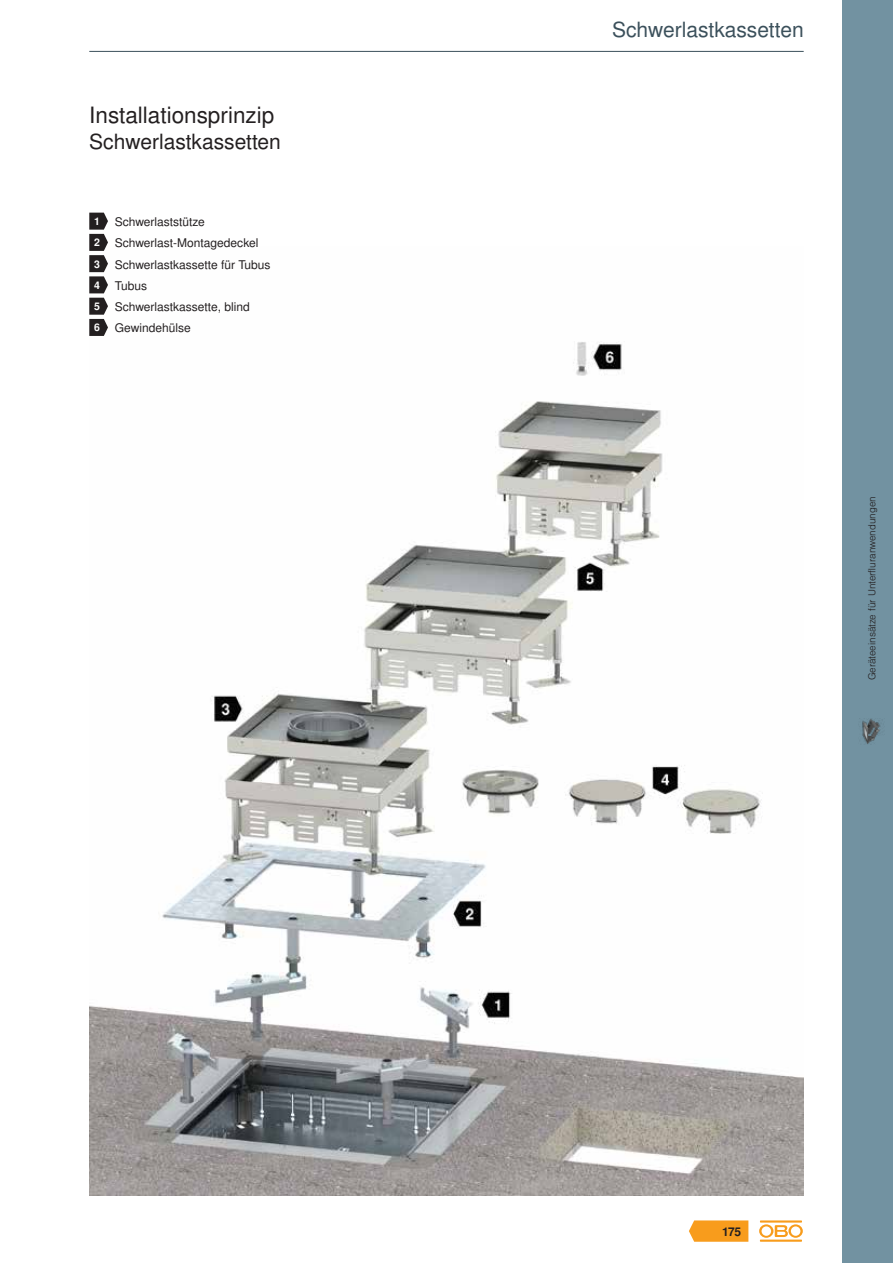
<style>
.page{position:relative;width:893px;height:1263px;background:#fff}
.page>*{position:absolute;margin:0;border:0;box-sizing:border-box;transform-origin:0 0}
.t1{font:22.5px "Nimbus San LOT";color:#231f20}
.t2{font:21px "Nimbus San LOT";color:#231f20}
.t3{font:21px "Nimbus San LOT";color:#3b505b}
.t4{font:12px/21.3px "Nimbus San LOT";color:#231f20}
.t5{font:700 12px "Nimbus San LOT";color:#231f20}
.t6{font:300 9.75px "Nimbus San LOT";color:#231f20}
.s1{font-weight:700;font-size:10.5px;color:#fff}
</style>
<div class="page">
<img style="left:89px;top:342px;width:715px;height:853px">
<hr style="left:89px;top:51px;width:715px;height:1px;background:#3b505b">
<svg style="left:89px;top:213px;width:19px;height:123px"></svg>
<hr style="left:760px;top:1239px;width:42px;height:3px;background:#f89c1c">
<svg style="left:759px;top:1224px;width:44px;height:14px"></svg>
<hr style="left:760px;top:1220px;width:42px;height:2px;background:#f89c1c">
<svg style="left:689px;top:1220px;width:59px;height:22px"></svg>
<div style="left:842px;top:0;width:51px;height:1263px;background:#7292a1"></div>
<img style="left:862px;top:719px;width:19px;height:25px">
<h1 class="t1" style="left:89px;top:102px;width:186px">Installationsprinzip</h1>
<h2 class="t2" style="left:89px;top:129px;width:193px">Schwerlastkassetten</h2>
<p class="t4" style="left:94px;top:211px;width:178px"><span class="s1">1</span> Schwerlaststütze<br><span class="s1">2</span> Schwerlast-Montagedeckel<br><span class="s1">3</span> Schwerlastkassette für Tubus<br><span class="s1">4</span> Tubus<br><span class="s1">5</span> Schwerlastkassette, blind<br><span class="s1">6</span> Gewindehülse</p>
<h2 class="t3" style="left:612px;top:17px;width:193px">Schwerlastkassetten</h2>
<p class="t6" style="left:866px;top:680px;width:186px;rotate:-90deg">Geräteeinsätze für Unterfluranwendungen</p>
<p class="t5" style="left:722px;top:1225px;width:20px">175</p>
</div>
